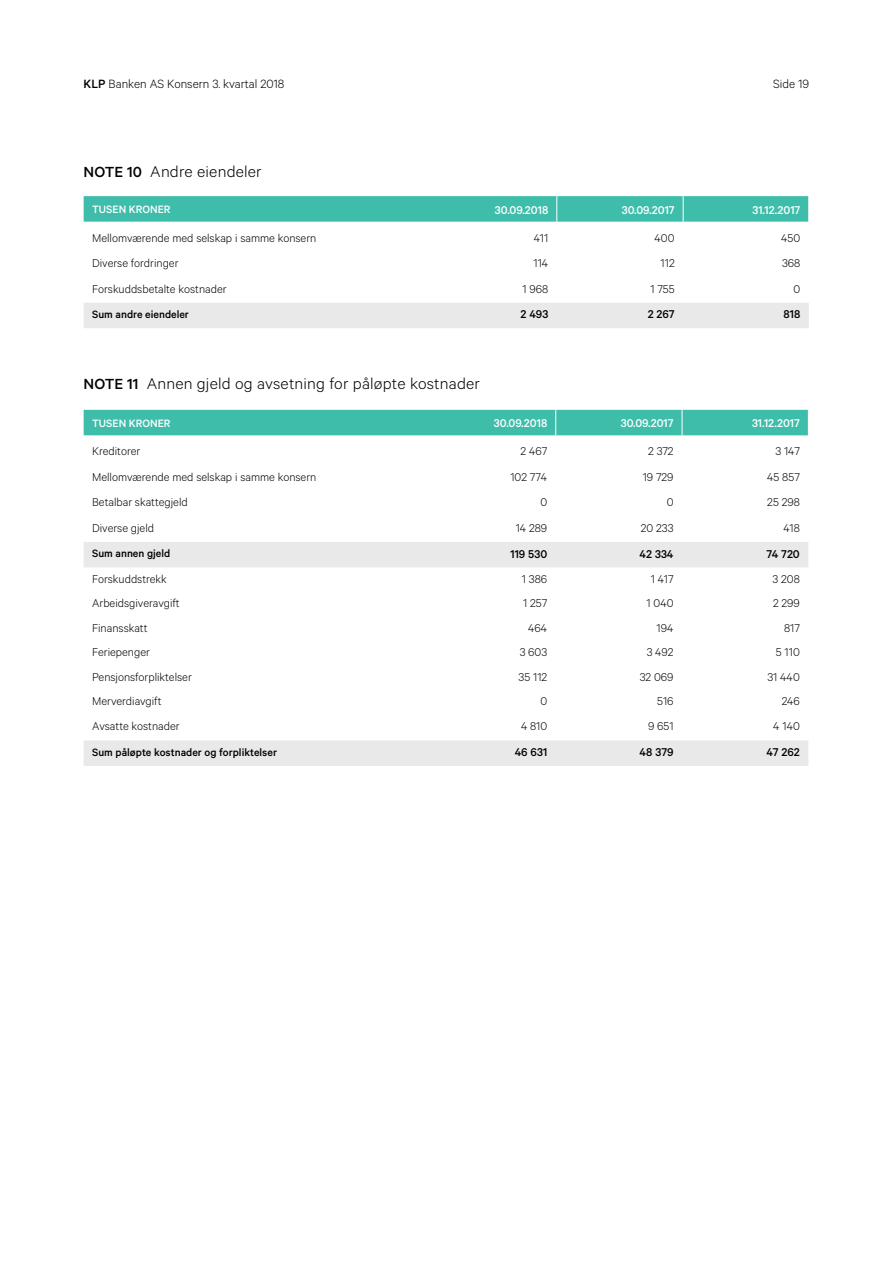
<style>
.page{position:relative;width:893px;height:1263px;background:#fff}
.page>*{position:absolute;margin:0;border:0;box-sizing:border-box;transform-origin:0 0}
.t1{font:300 17.55px "Calibre";letter-spacing:.01em;color:#000;scale:1.04 1}
.t2{font:300 13.5px "Calibre";color:#000}
.t3{font:300 12.75px "Calibre";color:#000}
.t4{font:500 12.75px "Calibre";color:#fff}
.t5{font:500 12.75px "Calibre";color:#000}
.t6{font:500 12px "Calibre";color:#000}
.t7{font:500 12px "Calibre";color:#fff}
.s1{font-weight:500}
.s2{font-weight:500;font-size:16.5px}
</style>
<div class="page">
<div style="left:84px;top:303px;width:725px;height:25px;background:#e8e9e8"></div>
<svg style="left:84px;top:196px;width:725px;height:26px;background:#42beac"></svg>
<svg style="left:84px;top:409px;width:724px;height:27px"></svg>
<svg style="left:84px;top:542px;width:724px;height:224px"></svg>
<div style="left:84px;top:410px;width:724px;height:25px;background:#3ebdab"></div>
<p class="t2" style="left:84px;top:76px;width:202px"><span class="s1">KLP</span> Banken AS Konsern 3. kvartal 2018</p>
<p class="t2" style="left:773px;top:76px;width:38px">Side 19</p>
<h1 class="t1" style="left:84px;top:162px;width:173px"><span class="s2">NOTE 10</span> Andre eiendeler</h1>
<p class="t7" style="left:92px;top:202px;width:80px">TUSEN KRONER</p>
<p class="t4" style="left:495px;top:202px;width:55px">30.09.2018</p>
<p class="t4" style="left:622px;top:202px;width:54px">30.09.2017</p>
<p class="t4" style="left:752px;top:202px;width:49px">31.12.2017</p>
<p class="t3" style="left:92px;top:230px;width:226px">Mellomværende med selskap i samme konsern</p>
<p class="t3" style="left:534px;top:230px;width:16px">411</p>
<p class="t3" style="left:655px;top:230px;width:22px">400</p>
<p class="t3" style="left:781px;top:230px;width:21px">450</p>
<p class="t3" style="left:92px;top:256px;width:88px">Diverse fordringer</p>
<p class="t3" style="left:534px;top:256px;width:16px">114</p>
<p class="t3" style="left:661px;top:256px;width:16px">112</p>
<p class="t3" style="left:782px;top:256px;width:20px">368</p>
<p class="t3" style="left:92px;top:281px;width:136px">Forskuddsbetalte kostnader</p>
<p class="t3" style="left:522px;top:281px;width:27px">1 968</p>
<p class="t3" style="left:650px;top:281px;width:26px">1 755</p>
<p class="t3" style="left:793px;top:281px;width:8px">0</p>
<p class="t6" style="left:92px;top:307px;width:98px">Sum andre eiendeler</p>
<p class="t5" style="left:521px;top:307px;width:29px">2 493</p>
<p class="t5" style="left:648px;top:307px;width:28px">2 267</p>
<p class="t5" style="left:783px;top:307px;width:18px">818</p>
<h1 class="t1" style="left:84px;top:373px;width:383px"><span class="s2">NOTE 11</span> Annen gjeld og avsetning for påløpte kostnader</h1>
<p class="t7" style="left:92px;top:416px;width:80px">TUSEN KRONER</p>
<p class="t4" style="left:494px;top:416px;width:55px">30.09.2018</p>
<p class="t4" style="left:621px;top:416px;width:54px">30.09.2017</p>
<p class="t4" style="left:752px;top:416px;width:49px">31.12.2017</p>
<p class="t3" style="left:92px;top:444px;width:50px">Kreditorer</p>
<p class="t3" style="left:521px;top:444px;width:28px">2 467</p>
<p class="t3" style="left:648px;top:444px;width:27px">2 372</p>
<p class="t3" style="left:775px;top:444px;width:26px">3 147</p>
<p class="t3" style="left:92px;top:470px;width:226px">Mellomværende med selskap i samme konsern</p>
<p class="t3" style="left:510px;top:470px;width:38px">102 774</p>
<p class="t3" style="left:643px;top:470px;width:32px">19 729</p>
<p class="t3" style="left:767px;top:470px;width:34px">45 857</p>
<p class="t3" style="left:92px;top:495px;width:97px">Betalbar skattegjeld</p>
<p class="t3" style="left:540px;top:495px;width:8px">0</p>
<p class="t3" style="left:667px;top:495px;width:8px">0</p>
<p class="t3" style="left:767px;top:495px;width:34px">25 298</p>
<p class="t3" style="left:92px;top:521px;width:64px">Diverse gjeld</p>
<p class="t3" style="left:516px;top:521px;width:33px">14 289</p>
<p class="t3" style="left:641px;top:521px;width:34px">20 233</p>
<p class="t3" style="left:783px;top:521px;width:18px">418</p>
<p class="t6" style="left:92px;top:547px;width:80px">Sum annen gjeld</p>
<p class="t5" style="left:510px;top:546px;width:38px">119 530</p>
<p class="t5" style="left:640px;top:546px;width:35px">42 334</p>
<p class="t5" style="left:766px;top:546px;width:35px">74 720</p>
<p class="t3" style="left:92px;top:571px;width:76px">Forskuddstrekk</p>
<p class="t3" style="left:522px;top:571px;width:27px">1 386</p>
<p class="t3" style="left:651px;top:571px;width:24px">1 417</p>
<p class="t3" style="left:773px;top:571px;width:29px">3 208</p>
<p class="t3" style="left:92px;top:596px;width:89px">Arbeidsgiveravgift</p>
<p class="t3" style="left:523px;top:596px;width:26px">1 257</p>
<p class="t3" style="left:646px;top:596px;width:29px">1 040</p>
<p class="t3" style="left:773px;top:596px;width:28px">2 299</p>
<p class="t3" style="left:92px;top:620px;width:57px">Finansskatt</p>
<p class="t3" style="left:528px;top:620px;width:21px">464</p>
<p class="t3" style="left:657px;top:620px;width:18px">194</p>
<p class="t3" style="left:784px;top:620px;width:17px">817</p>
<p class="t3" style="left:92px;top:645px;width:59px">Feriepenger</p>
<p class="t3" style="left:520px;top:645px;width:29px">3 603</p>
<p class="t3" style="left:647px;top:645px;width:28px">3 492</p>
<p class="t3" style="left:776px;top:645px;width:25px">5 110</p>
<p class="t3" style="left:92px;top:669px;width:101px">Pensjonsforpliktelser</p>
<p class="t3" style="left:519px;top:669px;width:30px">35 112</p>
<p class="t3" style="left:640px;top:669px;width:35px">32 069</p>
<p class="t3" style="left:767px;top:669px;width:34px">31 440</p>
<p class="t3" style="left:92px;top:694px;width:71px">Merverdiavgift</p>
<p class="t3" style="left:540px;top:694px;width:8px">0</p>
<p class="t3" style="left:657px;top:694px;width:18px">516</p>
<p class="t3" style="left:782px;top:694px;width:20px">246</p>
<p class="t3" style="left:92px;top:719px;width:89px">Avsatte kostnader</p>
<p class="t3" style="left:521px;top:719px;width:28px">4 810</p>
<p class="t3" style="left:648px;top:719px;width:27px">9 651</p>
<p class="t3" style="left:773px;top:719px;width:28px">4 140</p>
<p class="t6" style="left:92px;top:745px;width:186px">Sum påløpte kostnader og forpliktelser</p>
<p class="t5" style="left:515px;top:744px;width:34px">46 631</p>
<p class="t5" style="left:640px;top:744px;width:35px">48 379</p>
<p class="t5" style="left:766px;top:744px;width:35px">47 262</p>
</div>
